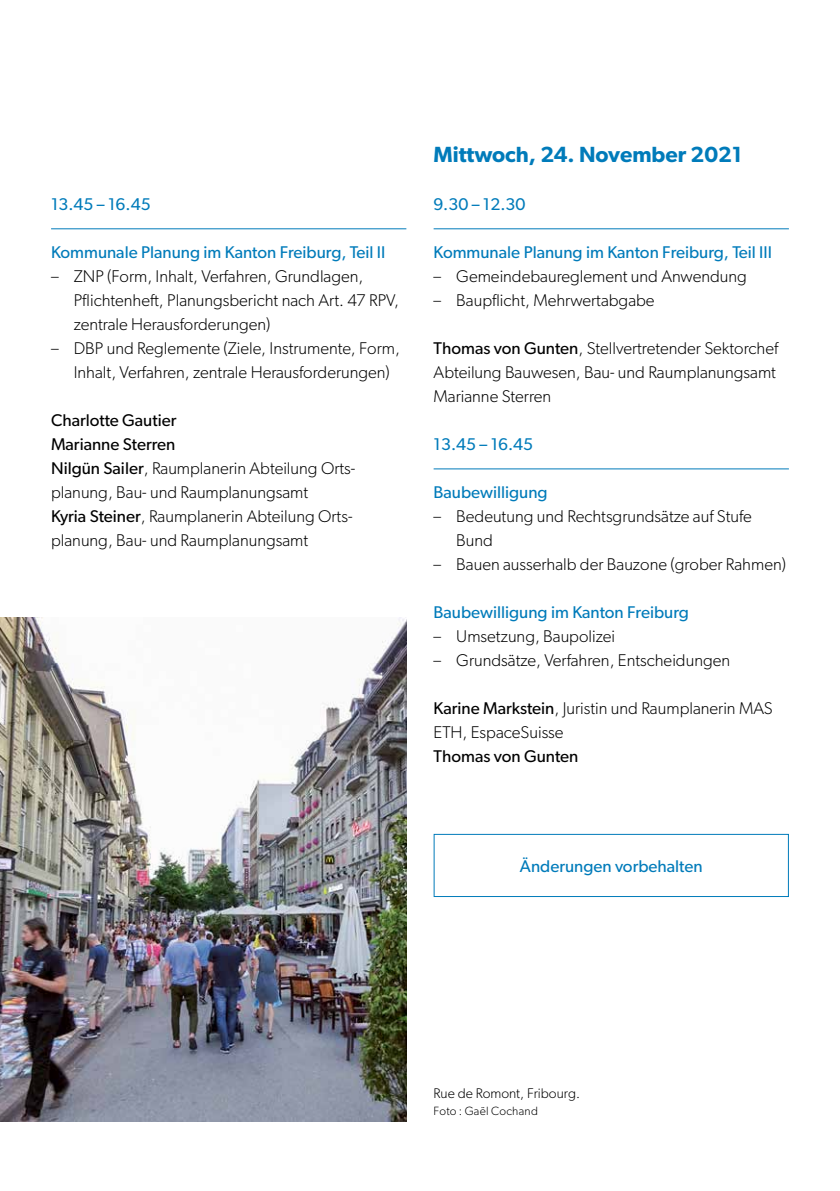
<style>
.page{position:relative;width:840px;height:1191px;background:#fff}
.page>*{position:absolute;margin:0;border:0;box-sizing:border-box;transform-origin:0 0}
.Titel_Thema{font:600 22px "Gibson";color:#007bba}
.Lauftext{font:300 17px/24px "Gibson";color:#000}
.Untertitel_Absatzlin{font:17px "Gibson";color:#007bba}
.Lauftext-2{font:17px "Gibson";color:#000}
.Zeit{font:17px "Gibson";color:#007bba}
.Untertitel_klein{font:17px "Gibson";color:#007bba}
.Untertitel_Gross_wei{font:17px "Gibson";color:#007bba}
.Legende{font:300 14px "Gibson";color:#000}
.Legende-2{font:300 12px "Gibson";letter-spacing:.02em;color:#000}
.s1{font-weight:400}
</style>
<div class="page">
<hr style="left:51px;top:228px;width:355px;height:1px;background:#007bba">
<hr style="left:433px;top:228px;width:355px;height:1px;background:#007bba">
<hr style="left:433px;top:468px;width:355px;height:1px;background:#007bba">
<div style="left:433px;top:834px;width:355px;height:63px;border:1px solid #007bba"></div>
<img style="left:0;top:618px;width:406px;height:504px">
<p class="Zeit" style="left:51px;top:193px;width:101px">13.45 – 16.45</p>
<p class="Untertitel_Absatzlin" style="left:51px;top:241px;width:335px">Kommunale Planung im Kanton Freiburg, Teil II</p>
<p class="Lauftext" style="left:74px;top:264px;width:326px;text-indent:-23px">– ZNP (Form, Inhalt, Verfahren, Grundlagen,<br>Pflichtenheft, Planungsbericht nach Art. 47 RPV, zentrale Herausforderungen)</p>
<p class="Lauftext" style="left:74px;top:336px;width:327px;text-indent:-23px">– DBP und Reglemente (Ziele, Instrumente, Form,<br>Inhalt, Verfahren, zentrale Herausforderungen)</p>
<p class="Lauftext-2" style="left:51px;top:409px;width:127px">Charlotte Gautier</p>
<p class="Lauftext-2" style="left:51px;top:433px;width:126px">Marianne Sterren</p>
<p class="Lauftext" style="left:51px;top:456px;width:305px"><span class="s1">Nilgün Sailer</span>, Raumplanerin Abteilung Orts&shy;planung, Bau- und Raumplanungsamt</p>
<p class="Lauftext" style="left:51px;top:504px;width:302px"><span class="s1">Kyria Steiner</span>, Raumplanerin Abteilung Orts&shy;planung, Bau- und Raumplanungsamt</p>
<p class="Titel_Thema" style="left:433px;top:141px;width:310px">Mittwoch, 24. November 2021</p>
<p class="Zeit" style="left:433px;top:193px;width:93px">9.30 – 12.30</p>
<p class="Untertitel_Absatzlin" style="left:433px;top:241px;width:340px">Kommunale Planung im Kanton Freiburg, Teil III</p>
<p class="Lauftext" style="left:433px;top:264px;width:314px">– Gemeindebaureglement und Anwendung</p>
<p class="Lauftext" style="left:433px;top:288px;width:222px">– Baupflicht, Mehrwertabgabe</p>
<p class="Lauftext" style="left:433px;top:336px;width:346px"><span class="s1">Thomas von Gunten</span>, Stellvertretender Sektorchef<br>Abteilung Bauwesen, Bau- und Raumplanungsamt</p>
<p class="Lauftext" style="left:433px;top:384px;width:119px">Marianne Sterren</p>
<p class="Zeit" style="left:433px;top:433px;width:101px">13.45 – 16.45</p>
<p class="Untertitel_Absatzlin" style="left:433px;top:481px;width:115px">Baubewilligung</p>
<p class="Lauftext" style="left:456px;top:504px;width:297px;text-indent:-23px">– Bedeutung und Rechtsgrundsätze auf Stufe<br>Bund</p>
<p class="Lauftext" style="left:433px;top:552px;width:354px">– Bauen ausserhalb der Bauzone (grober Rahmen)</p>
<p class="Untertitel_klein" style="left:433px;top:601px;width:256px">Baubewilligung im Kanton Freiburg</p>
<p class="Lauftext" style="left:433px;top:624px;width:183px">– Umsetzung, Baupolizei</p>
<p class="Lauftext" style="left:433px;top:648px;width:298px">– Grundsätze, Verfahren, Entscheidungen</p>
<p class="Lauftext" style="left:433px;top:696px;width:340px"><span class="s1">Karine Markstein</span>, Juristin und Raumplanerin MAS<br>ETH, EspaceSuisse</p>
<p class="Lauftext-2" style="left:433px;top:745px;width:146px">Thomas von Gunten</p>
<p class="Untertitel_Gross_wei" style="left:519px;top:856px;width:184px">Änderungen vorbehalten</p>
<p class="Legende" style="left:433px;top:1084px;width:148px">Rue de Romont, Fribourg.</p>
<p class="Legende-2" style="left:433px;top:1103px;width:106px">Foto : Gaël Cochand</p>
</div>
